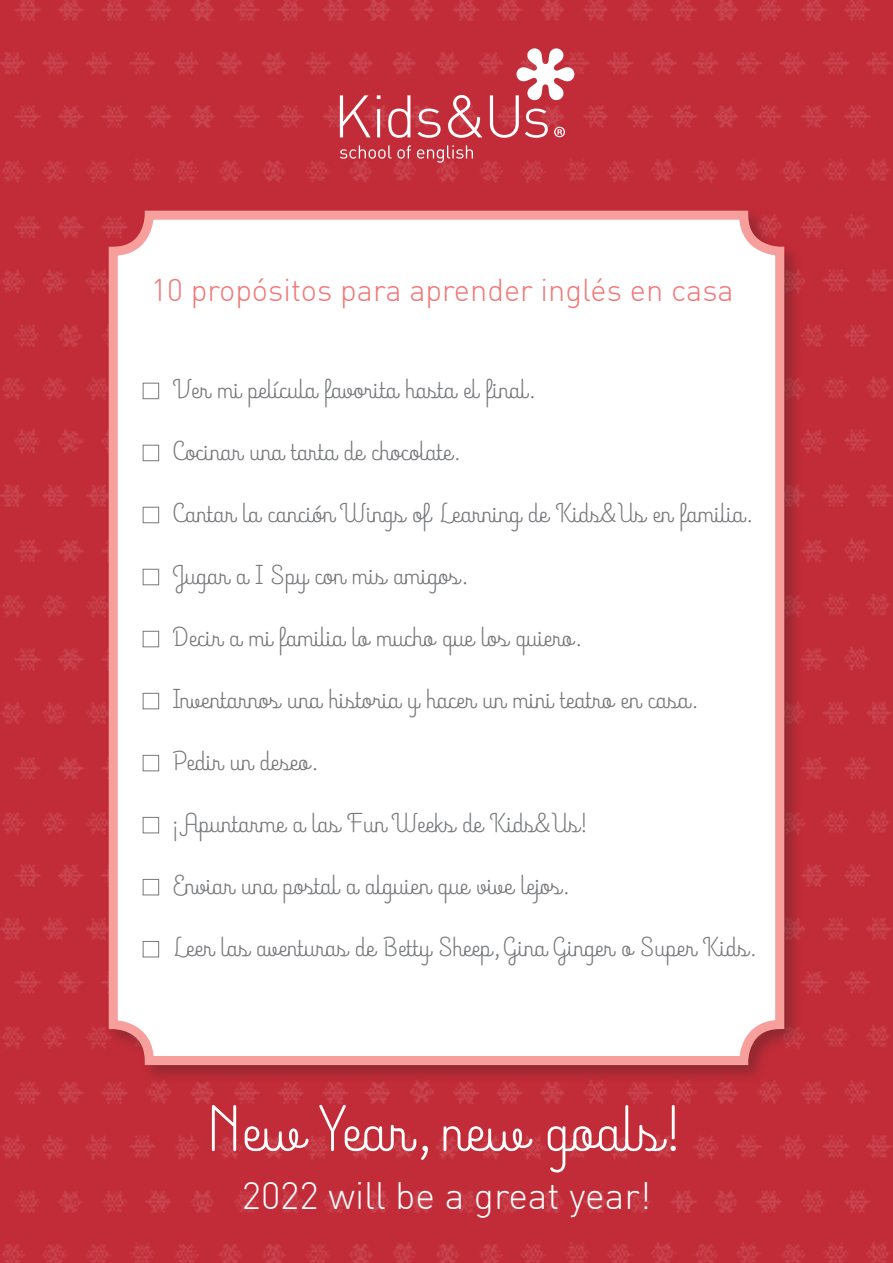
<style>
.page{position:relative;width:893px;height:1263px;background:#fff}
.page>*{position:absolute;margin:0;border:0;box-sizing:border-box;transform-origin:0 0}
.t1{font:72px "Caligra Kids D Sans";color:#fff}
.t2{font:300 37.5px "DIN Offc Pro";color:#fff}
.t3{font:30.9px "Caligra Kids Dscript";color:#76787b}
.t4{font:300 30.9px "DIN Offc Pro";color:#f27676}
</style>
<div class="page">
<img style="left:0;top:0;width:893px;height:838px">
<img style="left:0;top:838px;width:893px;height:425px">
<div style="left:105px;top:207px;width:697px;height:876px;background:#231f20;opacity:.3"></div>
<div style="left:113px;top:215px;width:667px;height:845px;background:#fff;border-radius:36px"></div>
<div style="left:109px;top:211px;width:675px;height:854px;border:9px solid #f69f9c;border-radius:36px"></div>
<div style="left:143px;top:383px;width:16px;height:16px;border:1px solid #76787b"></div>
<div style="left:143px;top:755px;width:16px;height:16px;border:1px solid #76787b"></div>
<div style="left:143px;top:569px;width:16px;height:16px;border:1px solid #76787b"></div>
<div style="left:143px;top:941px;width:16px;height:16px;border:1px solid #76787b"></div>
<div style="left:143px;top:445px;width:16px;height:16px;border:1px solid #76787b"></div>
<div style="left:143px;top:817px;width:16px;height:16px;border:1px solid #76787b"></div>
<div style="left:143px;top:631px;width:16px;height:16px;border:1px solid #76787b"></div>
<div style="left:143px;top:507px;width:16px;height:16px;border:1px solid #76787b"></div>
<div style="left:143px;top:879px;width:16px;height:16px;border:1px solid #76787b"></div>
<div style="left:143px;top:693px;width:16px;height:16px;border:1px solid #76787b"></div>
<svg style="left:340px;top:95px;width:31px;height:42px"></svg>
<hr style="left:377px;top:109px;width:3px;height:28px;background:#fff">
<svg style="left:377px;top:95px;width:3px;height:4px"></svg>
<svg style="left:388px;top:95px;width:22px;height:43px"></svg>
<svg style="left:417px;top:109px;width:24px;height:29px"></svg>
<svg style="left:448px;top:95px;width:34px;height:43px"></svg>
<svg style="left:340px;top:145px;width:51px;height:14px"></svg>
<svg style="left:397px;top:145px;width:14px;height:14px"></svg>
<svg style="left:417px;top:145px;width:56px;height:18px"></svg>
<svg style="left:490px;top:48px;width:84px;height:90px"></svg>
<p class="t4" style="left:151px;top:266px;width:584px">10 propósitos para aprender inglés en casa</p>
<p class="t3" style="left:173px;top:369px;width:364px">Ver mi película favorita hasta el final.</p>
<p class="t3" style="left:173px;top:431px;width:289px">Cocinar una tarta de chocolate.</p>
<p class="t3" style="left:173px;top:494px;width:582px">Cantar la canción Wings of Learning de Kids&amp;Us en familia.</p>
<p class="t3" style="left:173px;top:556px;width:297px">Jugar a I Spy con mis amigos.</p>
<p class="t3" style="left:173px;top:618px;width:410px">Decir a mi familia lo mucho que los quiero.</p>
<p class="t3" style="left:173px;top:680px;width:527px">Inventarnos una historia y hacer un mini teatro en casa.</p>
<p class="t3" style="left:173px;top:742px;width:147px">Pedir un deseo.</p>
<p class="t3" style="left:173px;top:804px;width:417px">¡Apuntarme a las Fun Weeks de Kids&amp;Us!</p>
<p class="t3" style="left:173px;top:866px;width:398px">Enviar una postal a alguien que vive lejos.</p>
<p class="t3" style="left:173px;top:928px;width:585px">Leer las aventuras de Betty Sheep, Gina Ginger o Super Kids.</p>
<p class="t1" style="left:209px;top:1084px;width:476px">New Year, new goals!</p>
<p class="t2" style="left:242px;top:1166px;width:411px">2022 will be a great year!</p>
</div>
